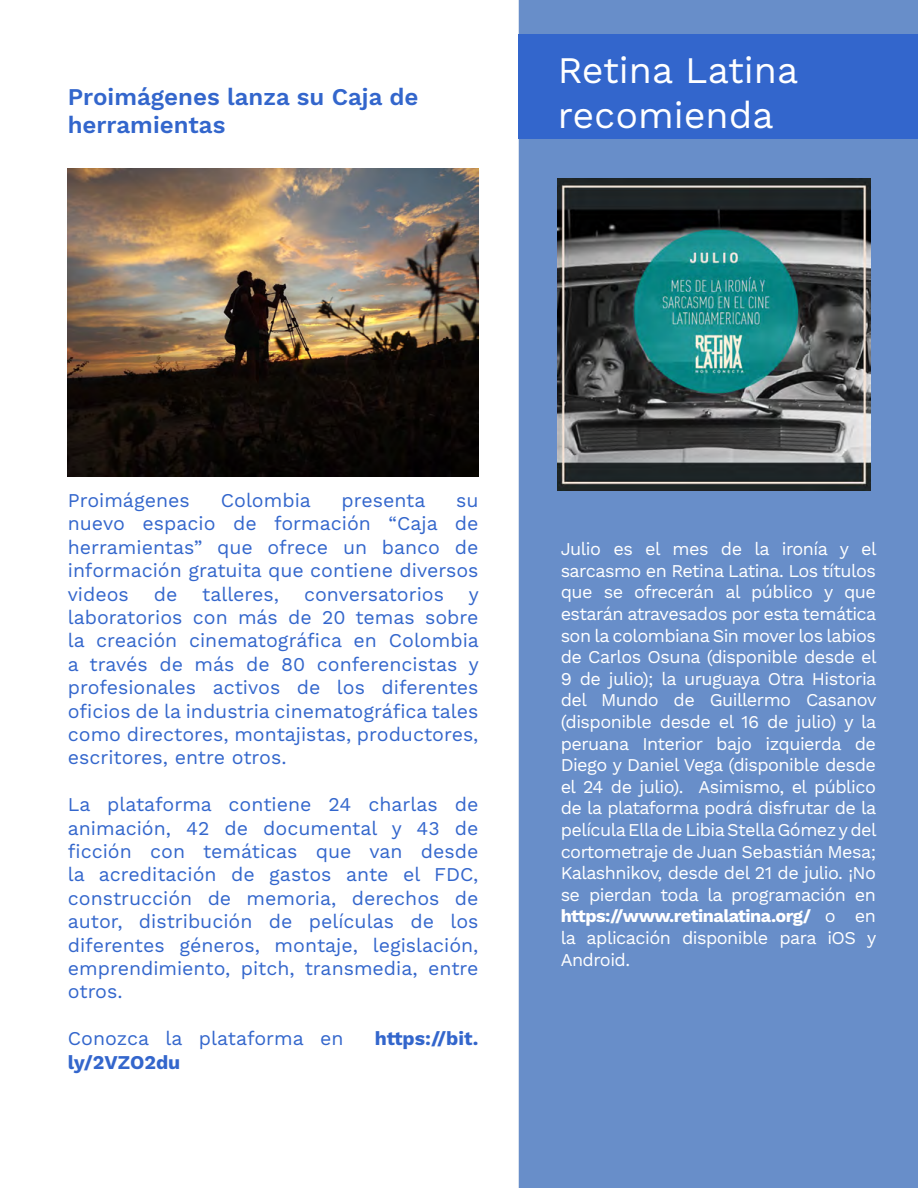
<style>
.page{position:relative;width:918px;height:1188px;background:#fff}
.page>*{position:absolute;margin:0;border:0;box-sizing:border-box;transform-origin:0 0}
.t1{font:37.5px/45px "Work Sans";color:#fff}
.t2{font:600 24px/28.8px "Work Sans";color:#36c}
.t3{font:19.5px/23.4px "Work Sans";color:#36c;text-align:justify}
.t4{font:700 19.5px "Work Sans";color:#36c}
.t5{font:18px/21.6px "Work Sans";letter-spacing:-.03em;color:#fff;text-align:justify}
.s1{font-weight:700}
</style>
<div class="page">
<div style="left:518px;top:0;width:400px;height:1188px;background:#688ec9"></div>
<div style="left:519px;top:34px;width:399px;height:105px;background:#36c"></div>
<img style="left:558px;top:178px;width:313px;height:313px">
<img style="left:67px;top:169px;width:411px;height:308px">
<p class="t2" style="left:68px;top:83px;width:352px">Proimágenes lanza su Caja de herramientas</p>
<h1 class="t1" style="left:558px;top:50px;width:242px">Retina Latina recomienda</h1>
<p class="t3" style="left:68px;top:490px;width:123px">Proimágenes</p>
<p class="t3" style="left:221px;top:490px;width:92px">Colombia</p>
<p class="t3" style="left:342px;top:490px;width:86px">presenta</p>
<p class="t3" style="left:68px;top:490px;width:412px;text-indent:388px">su nuevo espacio de formación “Caja de herramientas” que ofrece un banco de información gratuita que contiene diversos videos</p>
<p class="t3" style="left:154px;top:583px;width:25px">de</p>
<p class="t3" style="left:202px;top:583px;width:78px">talleres,</p>
<p class="t3" style="left:304px;top:583px;width:141px">conversatorios</p>
<p class="t3" style="left:68px;top:583px;width:413px;text-indent:401px">y laboratorios con más de 20 temas sobre la creación cinematográfica en Colombia a través de más de 80 conferencistas y profesionales activos de los diferentes oficios de la industria cinematográfica tales como directores, montajistas, productores, escritores, entre otros.</p>
<p class="t3" style="left:68px;top:794px;width:412px">La plataforma contiene 24 charlas de animación, 42 de documental y 43 de ficción con temáticas que van desde la acreditación de gastos ante el FDC, construcción de memoria, derechos de autor, distribución de películas de los diferentes géneros, montaje, legislación, emprendimiento, pitch, transmedia, entre otros.</p>
<p class="t3" style="left:68px;top:1028px;width:277px">Conozca la plataforma en</p>
<p class="t4" style="left:375px;top:1027px;width:105px">https://bit.</p>
<p class="t4" style="left:68px;top:1051px;width:114px">ly/2VZO2du</p>
<p class="t5" style="left:561px;top:539px;width:317px">Julio es el mes de la ironía y el sarcasmo en Retina Latina. Los títulos que se ofrecerán al público y que estarán atravesados por esta temática son la colombiana Sin mover los labios de Carlos Osuna (disponible desde el 9 de julio); la uruguaya Otra Historia del Mundo de Guillermo Casanov (disponible desde el 16 de julio) y la peruana Interior bajo izquierda de Diego y Daniel Vega (disponible desde el 24 de julio). Asimismo, el público de la plataforma podrá disfrutar de la película Ella de Libia Stella Gómez y del cortometraje de Juan Sebastián Mesa; Kalashnikov, desde del 21 de julio. ¡No se pierdan toda la programación en <span class="s1">https://www.retinalatina.org/</span> o en la aplicación disponible para iOS y Android.</p>
</div>
